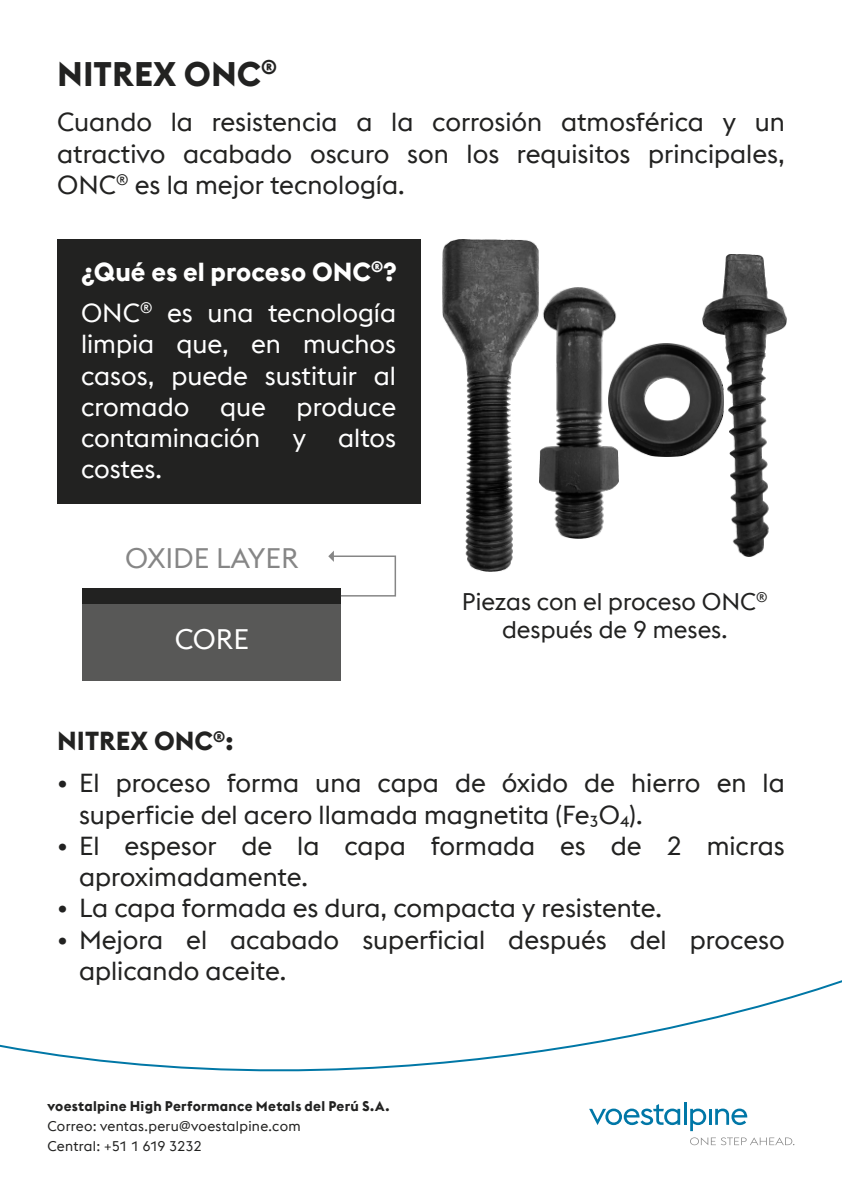
<style>
.page{position:relative;width:842px;height:1191px;background:#fff}
.page>*{position:absolute;margin:0;border:0;box-sizing:border-box;transform-origin:0 0}
.t1{font:700 34px "voestalpine";color:#222221}
.t2{font:28.2px "voestalpine";color:#868686}
.t3{font:28.2px "voestalpine";color:#fff}
.t4{font:26px/31.2px "voestalpine";color:#222221}
.t5{font:26px/31.2px "voestalpine";color:#fff;text-align:justify}
.t6{font:700 26px/41.2px "voestalpine";color:#fff}
.t7{font:700 26px "voestalpine";color:#222221}
.t8{font:24px/28.8px "voestalpine";color:#222221;text-align:center}
.t9{font:14px/20px "voestalpine";letter-spacing:.02em;color:#222221}
.t10{font:700 14px "voestalpine";letter-spacing:.02em;color:#222221}
.s1{font-weight:400}
</style>
<div class="page">
<img style="left:443px;top:240px;width:95px;height:331px">
<img style="left:540px;top:288px;width:78px;height:250px">
<img style="left:608px;top:343px;width:95px;height:114px">
<img style="left:703px;top:254px;width:84px;height:302px">
<svg style="left:0;top:980px;width:842px;height:166px"></svg>
<svg style="left:589px;top:1104px;width:91px;height:21px"></svg>
<hr style="left:684px;top:1102px;width:3px;height:22px;background:#0077a7">
<svg style="left:690px;top:1108px;width:57px;height:23px"></svg>
<svg style="left:690px;top:1137px;width:104px;height:8px"></svg>
<div style="left:57px;top:240px;width:364px;height:264px;background:#222221"></div>
<div style="left:83px;top:603px;width:258px;height:77px;background:#585857"></div>
<div style="left:83px;top:588px;width:258px;height:15px;background:#222221"></div>
<svg style="left:328px;top:551px;width:68px;height:46px"></svg>
<h1 class="t1" style="left:57px;top:52px;width:221px">NITREX ONC<sup>®</sup></h1>
<p class="t4" style="left:57px;top:106px;width:729px;text-align:justify">Cuando la resistencia a la corrosión atmosférica y un atractivo acabado oscuro son los requisitos principales, ONC<sup>®</sup> es la mejor tecnología.</p>
<p class="t6" style="left:81px;top:251px;width:318px">¿Qué es el proceso ONC<sup>®</sup>?<br><span class="s1">ONC</span><sup>®</sup> <span class="s1">es una tecnología</span></p>
<p class="t5" style="left:81px;top:328px;width:317px">limpia que, en muchos casos, puede sustituir al cromado que produce contaminación y altos costes.</p>
<p class="t2" style="left:125px;top:541px;width:175px">OXIDE LAYER</p>
<p class="t3" style="left:175px;top:623px;width:76px">CORE</p>
<p class="t8" style="left:462px;top:586px;width:307px">Piezas con el proceso ONC<sup>® </sup>después de 9 meses.</p>
<p class="t7" style="left:57px;top:724px;width:178px">NITREX ONC<sup>®</sup>:</p>
<p class="t4" style="left:79px;top:767px;width:707px;text-indent:-22px">• El proceso forma una capa de óxido de hierro en la superficie del acero llamada magnetita (Fe3O4).</p>
<p class="t4" style="left:79px;top:830px;width:707px;text-indent:-22px">• El espesor de la capa formada es de 2 micras aproximadamente.</p>
<p class="t4" style="left:57px;top:892px;width:606px">• La capa formada es dura, compacta y resistente.</p>
<p class="t4" style="left:79px;top:923px;width:707px;text-indent:-22px">• Mejora el acabado superficial después del proceso aplicando aceite.</p>
<p class="t10" style="left:48px;top:1097px;width:343px">voestalpine High Performance Metals del Perú S.A.</p>
<p class="t9" style="left:48px;top:1115px;width:255px">Correo: ventas.peru@voestalpine.com<br>Central: +51 1 619 3232</p>
</div>
